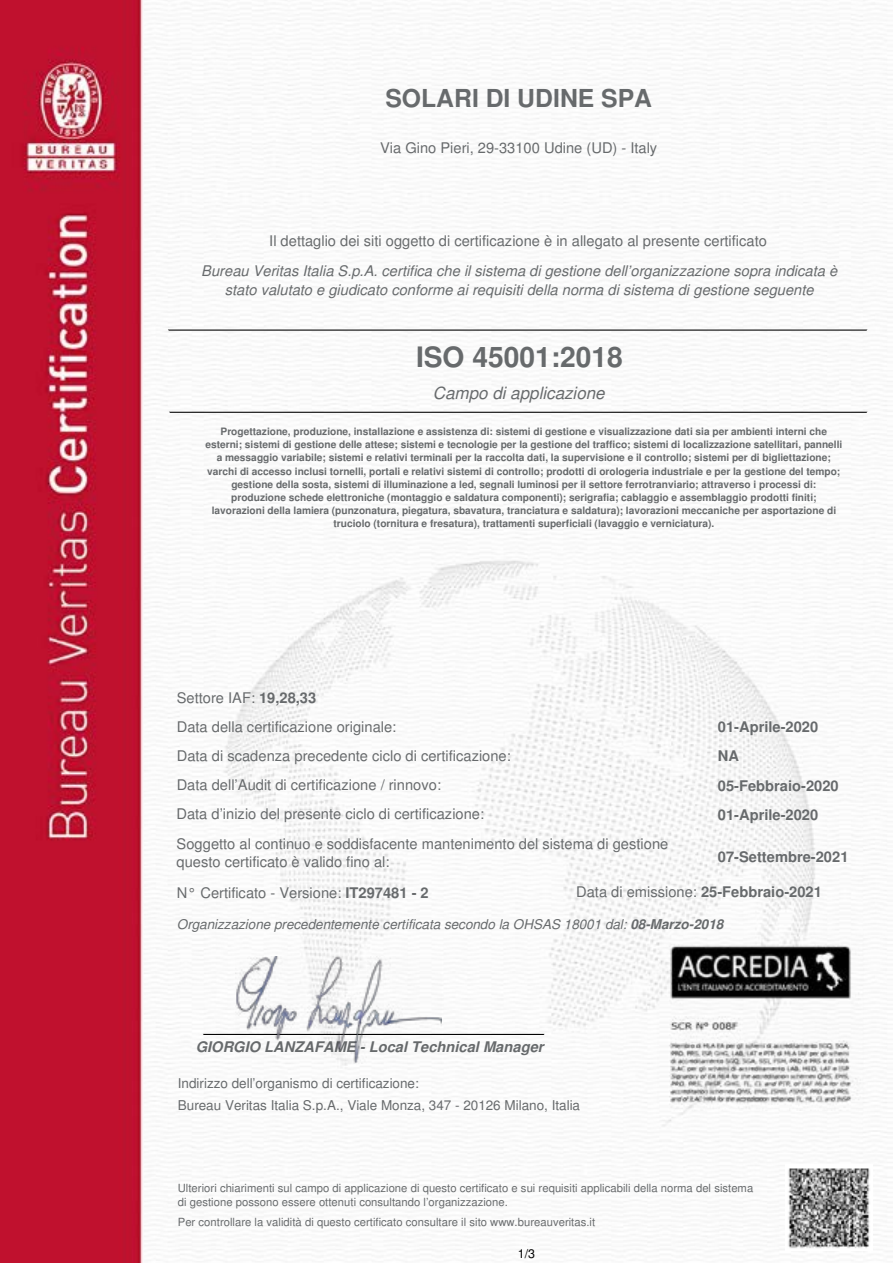
<style>
.page{position:relative;width:893px;height:1263px;background:#fff}
.page>*{position:absolute;margin:0;border:0;box-sizing:border-box;transform-origin:0 0}
.t1{font:700 28.2px "Nimbus San L";color:#676a6c}
.t2{font:700 24.75px "Nimbus San L";color:#676a6c}
.t3{font:italic 16.95px "Nimbus San L";letter-spacing:.005em;color:#676a6c}
.t4{font:14.7px/29.2px "Nimbus San L";color:#676a6c}
.t5{font:italic 14.7px/18.6px "Nimbus San L";color:#676a6c;text-align:center}
.t6{font:700 14.7px "Nimbus San L";color:#676a6c}
.t7{font:italic 700 14.7px "Nimbus San L";color:#676a6c}
.t8{font:13.5px "Nimbus San L";color:#676a6c}
.t9{font:italic 13.5px "Nimbus San L";color:#676a6c}
.t10{font:12.45px "Nimbus San L";color:#000}
.t11{font:11.25px/14.1px "Nimbus San L";letter-spacing:.005em;color:#676a6c}
.t12{font:700 10.2px/13.2px "Nimbus San L";color:#676a6c;text-align:center}
.s1{font-weight:700}
</style>
<div class="page">
<img style="left:0;top:0;width:893px;height:1263px">
<svg style="left:203px;top:1034px;width:342px;height:1px"></svg>
<img style="left:235px;top:956px;width:206px;height:107px">
<img style="left:657px;top:933px;width:206px;height:177px">
<svg style="left:169px;top:412px;width:698px;height:1px"></svg>
<svg style="left:168px;top:330px;width:699px;height:1px"></svg>
<img style="left:786px;top:1164px;width:86px;height:87px">
<h2 class="t2" style="left:385px;top:89px;width:268px">SOLARI DI UDINE SPA</h2>
<h3 class="t4" style="left:380px;top:135px;width:279px">Via Gino Pieri, 29-33100 Udine (UD) - Italy</h3>
<h3 class="t4" style="left:269px;top:227px;width:499px">Il dettaglio dei siti oggetto di certificazione è in allegato al presente certificato</h3>
<h3 class="t5" style="left:201px;top:263px;width:637px">Bureau Veritas Italia S.p.A. certifica che il sistema di gestione dell’organizzazione sopra indicata è stato valutato e giudicato conforme ai requisiti della norma di sistema di gestione seguente</h3>
<h1 class="t1" style="left:416px;top:346px;width:208px">ISO 45001:2018</h1>
<h3 class="t3" style="left:433px;top:386px;width:173px">Campo di applicazione</h3>
<p class="t12" style="left:205px;top:426px;width:638px">Progettazione, produzione, installazione e assistenza di: sistemi di gestione e visualizzazione dati sia per ambienti interni che esterni; sistemi di gestione delle attese; sistemi e tecnologie per la gestione del traffico; sistemi di localizzazione satellitari, pannelli a messaggio variabile; sistemi e relativi terminali per la raccolta dati, la supervisione e il controllo; sistemi per di bigliettazione; varchi di accesso inclusi tornelli, portali e relativi sistemi di controllo; prodotti di orologeria industriale e per la gestione del tempo; gestione della sosta, sistemi di illuminazione a led, segnali luminosi per il settore ferrotranviario; attraverso i processi di: produzione schede elettroniche (montaggio e saldatura componenti); serigrafia; cablaggio e assemblaggio prodotti finiti; lavorazioni della lamiera (punzonatura, piegatura, sbavatura, tranciatura e saldatura); lavorazioni meccaniche per asportazione di truciolo (tornitura e fresatura), trattamenti superficiali (lavaggio e verniciatura).</p>
<h3 class="t4" style="left:177px;top:684px;width:141px">Settore IAF: <span class="s1">19,28,33</span></h3>
<h3 class="t4" style="left:177px;top:713px;width:221px">Data della certificazione originale:</h3>
<h3 class="t4" style="left:177px;top:742px;width:336px">Data di scadenza precedente ciclo di certificazione:<br>Data dell’Audit di certificazione / rinnovo:</h3>
<h3 class="t4" style="left:176px;top:801px;width:309px">Data d’inizio del presente ciclo di certificazione:</h3>
<h3 class="t4" style="left:176px;top:836px;width:493px;line-height:18.3px">Soggetto al continuo e soddisfacente mantenimento del sistema di gestione questo certificato è valido fino al:</h3>
<h3 class="t6" style="left:718px;top:721px;width:102px">01-Aprile-2020</h3>
<h3 class="t6" style="left:718px;top:750px;width:23px">NA</h3>
<h3 class="t6" style="left:718px;top:780px;width:122px">05-Febbraio-2020</h3>
<h3 class="t6" style="left:718px;top:809px;width:102px">01-Aprile-2020</h3>
<h3 class="t6" style="left:718px;top:851px;width:132px">07-Settembre-2021</h3>
<h3 class="t4" style="left:177px;top:879px;width:253px">N° Certificato - Versione: <span class="s1">IT297481 - 2</span></h3>
<h3 class="t4" style="left:576px;top:879px;width:247px">Data di emissione: <span class="s1">25-Febbraio-2021</span></h3>
<h3 class="t9" style="left:177px;top:919px;width:548px">Organizzazione precedentemente certificata secondo la OHSAS 18001 dal: <span class="s1">08-Marzo-2018</span></h3>
<h3 class="t7" style="left:196px;top:1041px;width:349px">GIORGIO LANZAFAME - Local Technical Manager</h3>
<h3 class="t8" style="left:178px;top:1078px;width:242px">Indirizzo dell’organismo di certificazione:</h3>
<h3 class="t8" style="left:178px;top:1100px;width:404px">Bureau Veritas Italia S.p.A., Viale Monza, 347 - 20126 Milano, Italia</h3>
<p class="t11" style="left:178px;top:1182px;width:577px">Ulteriori chiarimenti sul campo di applicazione di questo certificato e sui requisiti applicabili della norma del sistema di gestione possono essere ottenuti consultando l’organizzazione.</p>
<p class="t11" style="left:178px;top:1216px;width:419px">Per controllare la validità di questo certificato consultare il sito www.bureauveritas.it</p>
<p class="t10" style="left:518px;top:1249px;width:19px">1/3</p>
</div>
